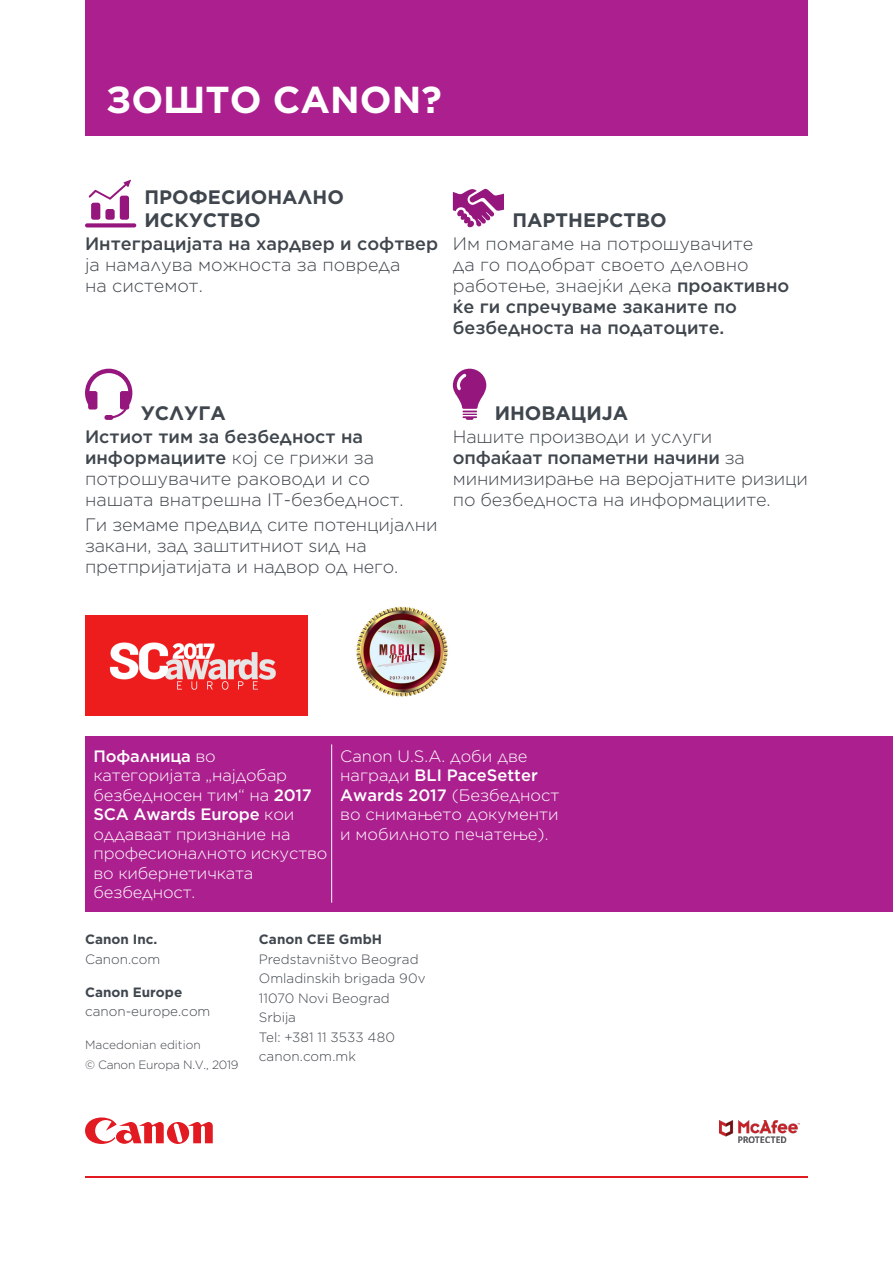
<style>
.page{position:relative;width:893px;height:1263px;background:#fff}
.page>*{position:absolute;margin:0;border:0;box-sizing:border-box;transform-origin:0 0}
.t1{font:700 37.5px "Gotham";color:#fff}
.Specifiation_Title{font:700 19.5px/23.4px "Gotham";color:#3f464d}
.t2{font:300 18px/21px "Gotham";letter-spacing:-.01em;color:#3f464d}
.t3{font:300 16.5px/19.5px "Gotham";letter-spacing:-.01em;color:#fff}
.t4{font:300 13.5px/19.5px "Gotham";color:#3f464d}
.t5{font:700 13.5px "Gotham";color:#3f464d}
.t6{font:300 12px "Gotham";letter-spacing:-.02em;color:#3f464d}
.t7{font:300 12px "Gotham";color:#3f464d}
.s1{font-weight:500}
.s2{font-weight:700}
</style>
<div class="page">
<svg style="left:85px;top:1117px;width:128px;height:27px"></svg>
<hr style="left:85px;top:1176px;width:723px;height:2px;background:#e21a21">
<div style="left:85px;top:0;width:723px;height:135px;background:#ab208e"></div>
<img style="left:356px;top:606px;width:92px;height:90px">
<img style="left:85px;top:615px;width:223px;height:101px">
<div style="left:91px;top:203px;width:9px;height:17px;background:#95167c;border-radius:3px"></div>
<div style="left:105px;top:209px;width:10px;height:11px;background:#95167c;border-radius:2px"></div>
<div style="left:120px;top:196px;width:9px;height:24px;background:#95167c;border-radius:2px"></div>
<svg style="left:85px;top:223px;width:51px;height:4px"></svg>
<svg style="left:89px;top:180px;width:42px;height:20px"></svg>
<svg style="left:85px;top:369px;width:47px;height:51px"></svg>
<svg style="left:453px;top:189px;width:51px;height:38px"></svg>
<svg style="left:453px;top:369px;width:33px;height:51px"></svg>
<div style="left:85px;top:736px;width:808px;height:175px;background:#ab208e"></div>
<hr style="left:331px;top:744px;width:1px;height:159px;background:#fff">
<img style="left:720px;top:1120px;width:80px;height:22px">
<p class="t1" style="left:106px;top:75px;width:337px">ЗОШТО CANON?</p>
<p class="Specifiation_Title" style="left:145px;top:185px;width:201px">ПРОФЕСИОНАЛНО<br>ИСКУСТВО</p>
<p class="Specifiation_Title" style="left:512px;top:208px;width:156px">ПАРТНЕРСТВО</p>
<p class="t2" style="left:85px;top:233px;width:355px"><span class="s1">Интеграцијата на хардвер и софтвер </span>ја намалува можноста за повреда<br>на системот.</p>
<p class="t2" style="left:453px;top:233px;width:338px">Им помагаме на потрошувачите<br>да го подобрат своето деловно работење, знаејќи дека <span class="s1">проактивно ќе ги спречуваме заканите по безбедноста на податоците.</span></p>
<p class="Specifiation_Title" style="left:141px;top:401px;width:87px">УСЛУГА</p>
<p class="Specifiation_Title" style="left:495px;top:401px;width:135px">ИНОВАЦИЈА</p>
<p class="t2" style="left:85px;top:425px;width:320px"><span class="s1">Истиот тим за безбедност на информациите</span> кој се грижи за потрошувачите раководи и со нашата внатрешна IT-безбедност.</p>
<p class="t2" style="left:85px;top:513px;width:354px">Ги земаме предвид сите потенцијални закани, зад заштитниот ѕид на претпријатијата и надвор од него.</p>
<p class="t2" style="left:453px;top:425px;width:357px">Нашите производи и услуги<br><span class="s1">опфаќаат попаметни начини</span> за минимизирање на веројатните ризици по безбедноста на информациите.</p>
<p class="t3" style="left:94px;top:746px;width:235px"><span class="s1">Пофалница</span> во категоријата „најдобар безбедносен тим“ на <span class="s1">2017<br>SCA Awards Europe</span> кои оддаваат признание на професионалното искуство во кибернетичката безбедност.</p>
<p class="t3" style="left:340px;top:746px;width:221px">Canon U.S.A. доби две награди <span class="s1">BLI PaceSetter<br>Awards 2017</span> (Безбедност во снимањето документи и мобилното печатење).</p>
<p class="t5" style="left:85px;top:930px;width:74px">Canon Inc.</p>
<p class="t4" style="left:85px;top:949px;width:77px">Canon.com</p>
<p class="t5" style="left:85px;top:983px;width:99px">Canon Europe</p>
<p class="t4" style="left:85px;top:1001px;width:127px">canon-europe.com</p>
<p class="t7" style="left:85px;top:1037px;width:117px">Macedonian edition</p>
<p class="t6" style="left:85px;top:1057px;width:155px">© Canon Europa N.V., 2019</p>
<p class="t4" style="left:259px;top:929px;width:161px"><span class="s2">Canon CEE GmbH<br></span>Predstavništvo Beograd</p>
<p class="t4" style="left:259px;top:968px;width:168px">Omladinskih brigada 90v</p>
<p class="t4" style="left:259px;top:988px;width:133px">11070 Novi Beograd</p>
<p class="t4" style="left:259px;top:1007px;width:39px">Srbija</p>
<p class="t4" style="left:259px;top:1027px;width:138px">Tel: +381 11 3533 480</p>
<p class="t4" style="left:259px;top:1046px;width:99px">canon.com.mk</p>
</div>
